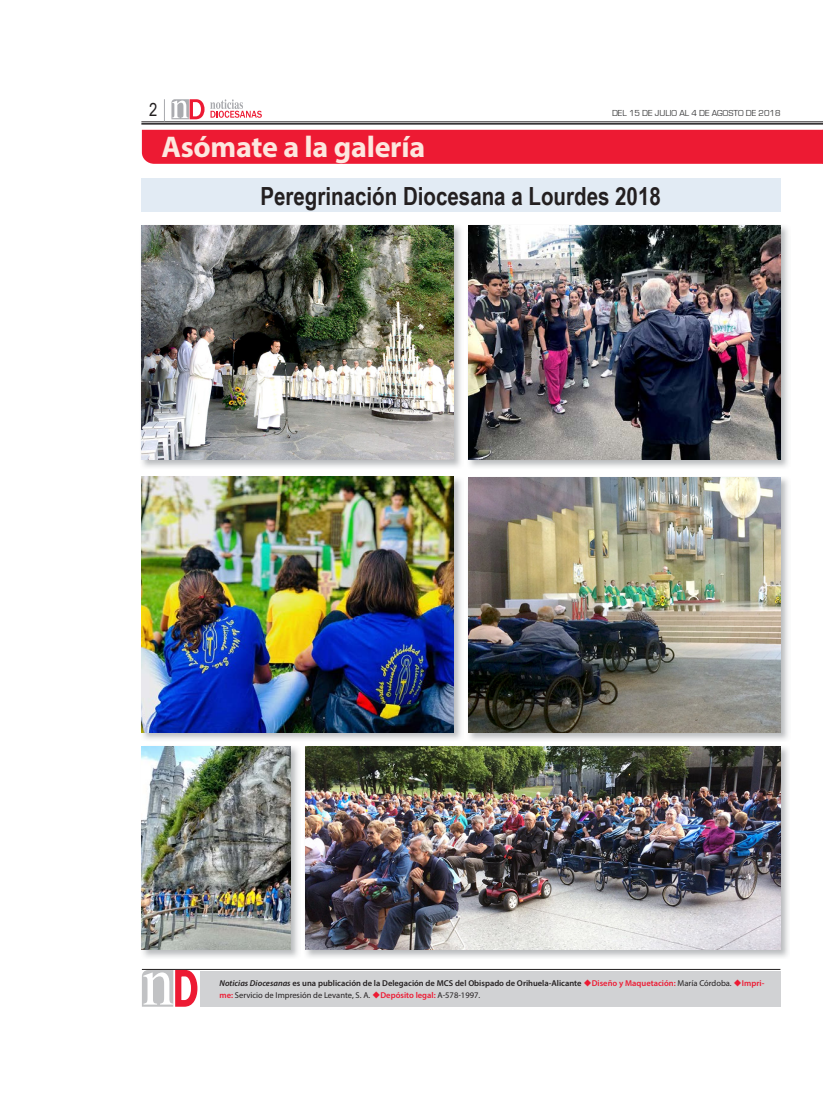
<style>
.page{position:relative;width:823px;height:1106px;background:#fff}
.page>*{position:absolute;margin:0;border:0;box-sizing:border-box;transform-origin:0 0}
.t1{font:700 30px "Myriad Pro";letter-spacing:-.01em;color:#fde7df}
.t2{font:700 25px "Arial Narrow";color:#231f20}
.t3{font:18px "Arial Narrow";color:#231f20}
.t4{font:9px "Eurostile";color:#3e3e3f}
.t5{font:600 8.5px/12px "Myriad Pro";color:#231f20}
.s1{font-style:italic}
.s2{color:#ed1a33}
.s3{font-weight:400}
</style>
<div class="page">
<div style="left:141px;top:179px;width:639px;height:33px;background:#e2ebf4"></div>
<hr style="left:141px;top:122px;width:681px;height:1px;background:#231f20">
<hr style="left:141px;top:123px;width:681px;height:2px;background:#231f20">
<svg style="left:171px;top:99px;width:33px;height:20px"></svg>
<svg style="left:210px;top:99px;width:52px;height:19px"></svg>
<svg style="left:164px;top:99px;width:1px;height:22px"></svg>
<hr style="left:142px;top:969px;width:638px;height:1px;background:#231f20">
<svg style="left:142px;top:969px;width:56px;height:38px"></svg>
<div style="left:199px;top:971px;width:581px;height:35px;background:#d1d2d4"></div>
<div style="left:142px;top:130px;width:681px;height:34px;background:#ed1a33"></div>
<img style="left:141px;top:746px;width:157px;height:212px">
<img style="left:142px;top:746px;width:149px;height:203px">
<img style="left:468px;top:477px;width:320px;height:263px">
<img style="left:468px;top:477px;width:312px;height:255px">
<img style="left:141px;top:476px;width:320px;height:264px">
<img style="left:142px;top:477px;width:311px;height:255px">
<img style="left:305px;top:746px;width:483px;height:212px">
<img style="left:305px;top:746px;width:475px;height:203px">
<img style="left:141px;top:225px;width:320px;height:243px">
<img style="left:141px;top:226px;width:312px;height:234px">
<img style="left:468px;top:225px;width:320px;height:243px">
<img style="left:468px;top:226px;width:312px;height:234px">
<h3 class="t3" style="left:149px;top:97px;width:10px">2</h3>
<p class="t4" style="left:611px;top:108px;width:170px">DEL 15 DE JULIO AL 4 DE AGOSTO DE 2018</p>
<h1 class="t1" style="left:161px;top:127px;width:265px">Asómate a la galería</h1>
<h2 class="t2" style="left:260px;top:177px;width:401px">Peregrinación Diocesana a Lourdes 2018</h2>
<p class="t5" style="left:219px;top:977px;width:546px"><span class="s1">Noticias Diocesanas</span> es una publicación de la Delegación de MCS del Obispado de Orihuela-Alicante <span class="s2">◆Diseño y Maquetación:</span> <span class="s3">María Córdoba.</span> <span class="s2">◆Impri&shy;me:</span> <span class="s3">Servicio de Impresión de Levante, S. A.</span> <span class="s2">◆Depósito legal:</span> <span class="s3">A-578-1997.</span></p>
</div>
